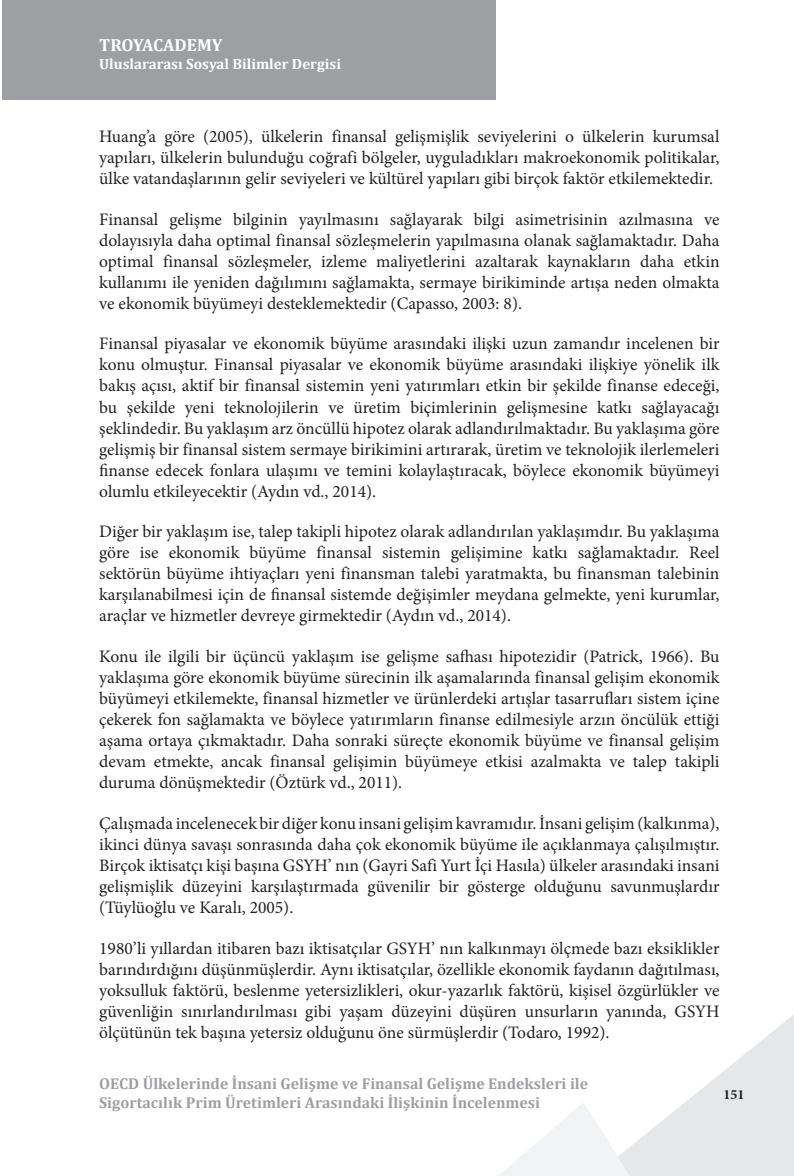
<style>
.page{position:relative;width:794px;height:1176px;background:#fff}
.page>*{position:absolute;margin:0;border:0;box-sizing:border-box;transform-origin:0 0}
.t1{font:17.5px/21px "Minion Pro";color:#231f20;text-align:justify}
.t2{font:700 17.5px "Cambria";color:#fff}
.t3{font:700 15.75px/18.9px "Cambria";color:#9d9fa2}
.t4{font:700 14.88px "Cambria";color:#fff}
.t5{font:700 14px "Minion Pro";color:#231f20}
</style>
<div class="page">
<svg style="left:639px;top:1015px;width:155px;height:161px;fill:#e6e7e9"></svg>
<svg style="left:499px;top:1103px;width:140px;height:73px"></svg>
<div style="left:2px;top:0;width:494px;height:99px;background:#9d9fa2"></div>
<p class="t2" style="left:99px;top:32px;width:125px">TROYACADEMY</p>
<p class="t4" style="left:99px;top:53px;width:243px">Uluslararası Sosyal Bilimler Dergisi</p>
<p class="t1" style="left:99px;top:126px;width:622px">Huang’a göre (2005), ülkelerin finansal gelişmişlik seviyelerini o ülkelerin kurumsal yapıları, ülkelerin bulunduğu coğrafi bölgeler, uyguladıkları makroekonomik politikalar, ülke vatandaşlarının gelir seviyeleri ve kültürel yapıları gibi birçok faktör etkilemektedir.</p>
<p class="t1" style="left:99px;top:209px;width:622px">Finansal gelişme bilginin yayılmasını sağlayarak bilgi asimetrisinin azılmasına ve dolayısıyla daha optimal finansal sözleşmelerin yapılmasına olanak sağlamaktadır. Daha optimal finansal sözleşmeler, izleme maliyetlerini azaltarak kaynakların daha etkin kullanımı ile yeniden dağılımını sağlamakta, sermaye birikiminde artışa neden olmakta ve ekonomik büyümeyi desteklemektedir (Capasso, 2003: 8).</p>
<p class="t1" style="left:99px;top:333px;width:622px">Finansal piyasalar ve ekonomik büyüme arasındaki ilişki uzun zamandır incelenen bir konu olmuştur. Finansal piyasalar ve ekonomik büyüme arasındaki ilişkiye yönelik ilk bakış açısı, aktif bir finansal sistemin yeni yatırımları etkin bir şekilde finanse edeceği, bu şekilde yeni teknolojilerin ve üretim biçimlerinin gelişmesine katkı sağlayacağı şeklindedir. Bu yaklaşım arz öncüllü hipotez olarak adlandırılmaktadır. Bu yaklaşıma göre gelişmiş bir finansal sistem sermaye birikimini artırarak, üretim ve teknolojik ilerlemeleri finanse edecek fonlara ulaşımı ve temini kolaylaştıracak, böylece ekonomik büyümeyi olumlu etkileyecektir (Aydın vd., 2014).</p>
<p class="t1" style="left:99px;top:521px;width:622px">Diğer bir yaklaşım ise, talep takipli hipotez olarak adlandırılan yaklaşımdır. Bu yaklaşıma göre ise ekonomik büyüme finansal sistemin gelişimine katkı sağlamaktadır. Reel sektörün büyüme ihtiyaçları yeni finansman talebi yaratmakta, bu finansman talebinin karşılanabilmesi için de finansal sistemde değişimler meydana gelmekte, yeni kurumlar, araçlar ve hizmetler devreye girmektedir (Aydın vd., 2014).</p>
<p class="t1" style="left:99px;top:646px;width:622px">Konu ile ilgili bir üçüncü yaklaşım ise gelişme safhası hipotezidir (Patrick, 1966). Bu yaklaşıma göre ekonomik büyüme sürecinin ilk aşamalarında finansal gelişim ekonomik büyümeyi etkilemekte, finansal hizmetler ve ürünlerdeki artışlar tasarrufları sistem içine çekerek fon sağlamakta ve böylece yatırımların finanse edilmesiyle arzın öncülük ettiği aşama ortaya çıkmaktadır. Daha sonraki süreçte ekonomik büyüme ve finansal gelişim devam etmekte, ancak finansal gelişimin büyümeye etkisi azalmakta ve talep takipli duruma dönüşmektedir (Öztürk vd., 2011).</p>
<p class="t1" style="left:99px;top:813px;width:622px">Çalışmada incelenecek bir diğer konu insani gelişim kavramıdır. İnsani gelişim (kalkınma), ikinci dünya savaşı sonrasında daha çok ekonomik büyüme ile açıklanmaya çalışılmıştır.<br>Birçok iktisatçı kişi başına GSYH’ nın (Gayri Safi Yurt İçi Hasıla) ülkeler arasındaki insani gelişmişlik düzeyini karşılaştırmada güvenilir bir gösterge olduğunu savunmuşlardır (Tüylüoğlu ve Karalı, 2005).</p>
<p class="t1" style="left:99px;top:938px;width:622px">1980’li yıllardan itibaren bazı iktisatçılar GSYH’ nın kalkınmayı ölçmede bazı eksiklikler barındırdığını düşünmüşlerdir. Aynı iktisatçılar, özellikle ekonomik faydanın dağıtılması, yoksulluk faktörü, beslenme yetersizlikleri, okur-yazarlık faktörü, kişisel özgürlükler ve güvenliğin sınırlandırılması gibi yaşam düzeyini düşüren unsurların yanında, GSYH ölçütünün tek başına yetersiz olduğunu öne sürmüşlerdir (Todaro, 1992).</p>
<p class="t3" style="left:99px;top:1073px;width:490px">OECD Ülkelerinde İnsani Gelişme ve Finansal Gelişme Endeksleri ile<br>Sigortacılık Prim Üretimleri Arasındaki İlişkinin İncelenmesi</p>
<p class="t5" style="left:723px;top:1085px;width:22px">151</p>
</div>
